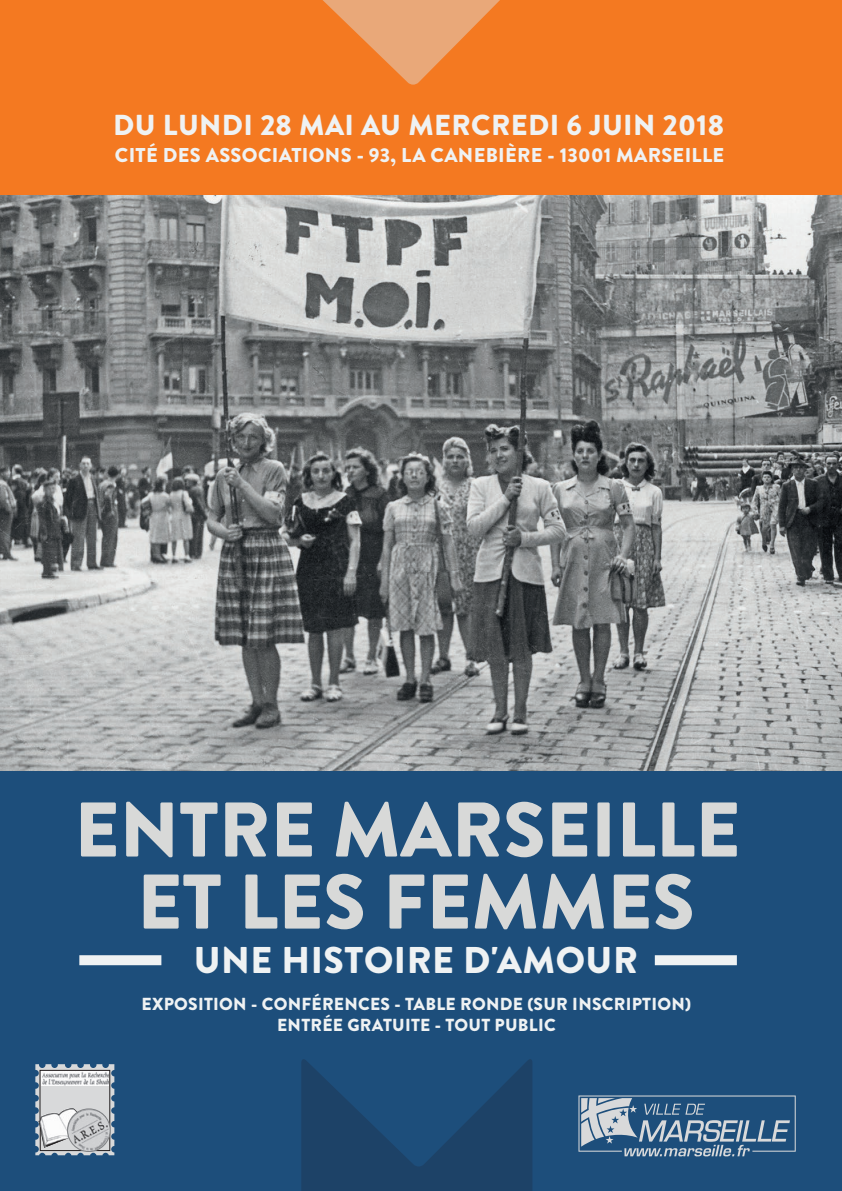
<style>
.page{position:relative;width:842px;height:1191px;background:#1d4e7b}
.page>*{position:absolute;margin:0;border:0;box-sizing:border-box;transform-origin:0 0}
.t1{font:900 77.2px/72px "Brandon Grotesque";color:#d8d9d8;text-align:center}
.t2{font:900 37.2px "Brandon Grotesque";letter-spacing:.015em;color:#eff2f3}
.t3{font:900 28.8px "Brandon Grotesque";letter-spacing:.015em;color:#eff2f3}
.t4{font:900 20px "Brandon Grotesque";letter-spacing:.015em;color:#eff2f3}
.t5{font:900 17.4px/21px "Brandon Grotesque";letter-spacing:.015em;color:#eff2f3;text-align:center}
</style>
<div class="page">
<div style="left:0;top:0;width:842px;height:197px;background:#f47921"></div>
<svg style="left:578px;top:1095px;width:218px;height:61px"></svg>
<img style="left:0;top:195px;width:842px;height:575px">
<svg style="left:323px;top:0;width:177px;height:85px"></svg>
<svg style="left:301px;top:1059px;width:231px;height:132px"></svg>
<div style="left:79px;top:955px;width:82px;height:10px;background:#eff2f3"></div>
<div style="left:655px;top:955px;width:82px;height:10px;background:#eff2f3"></div>
<svg style="left:35px;top:1064px;width:79px;height:91px;background:#c0c4c8"></svg>
<img style="left:68px;top:1108px;width:42px;height:43px;border-radius:21px">
<div style="left:67px;top:1108px;width:43px;height:43px;border:1px solid #808285;border-radius:50%"></div>
<h3 class="t3" style="left:113px;top:105px;width:612px">DU LUNDI 28 MAI AU MERCREDI 6 JUIN 2018</h3>
<p class="t4" style="left:115px;top:141px;width:611px">CITÉ DES ASSOCIATIONS - 93, LA CANEBIÈRE - 13001 MARSEILLE</p>
<h1 class="t1" style="left:74px;top:795px;width:668px">ENTRE MARSEILLE<br>ET LES FEMMES</h1>
<h2 class="t2" style="left:194px;top:934px;width:446px">UNE HISTOIRE D'AMOUR</h2>
<p class="t5" style="left:142px;top:993px;width:551px">EXPOSITION - CONFÉRENCES - TABLE RONDE (SUR INSCRIPTION)<br>ENTRÉE GRATUITE - TOUT PUBLIC</p>
</div>
